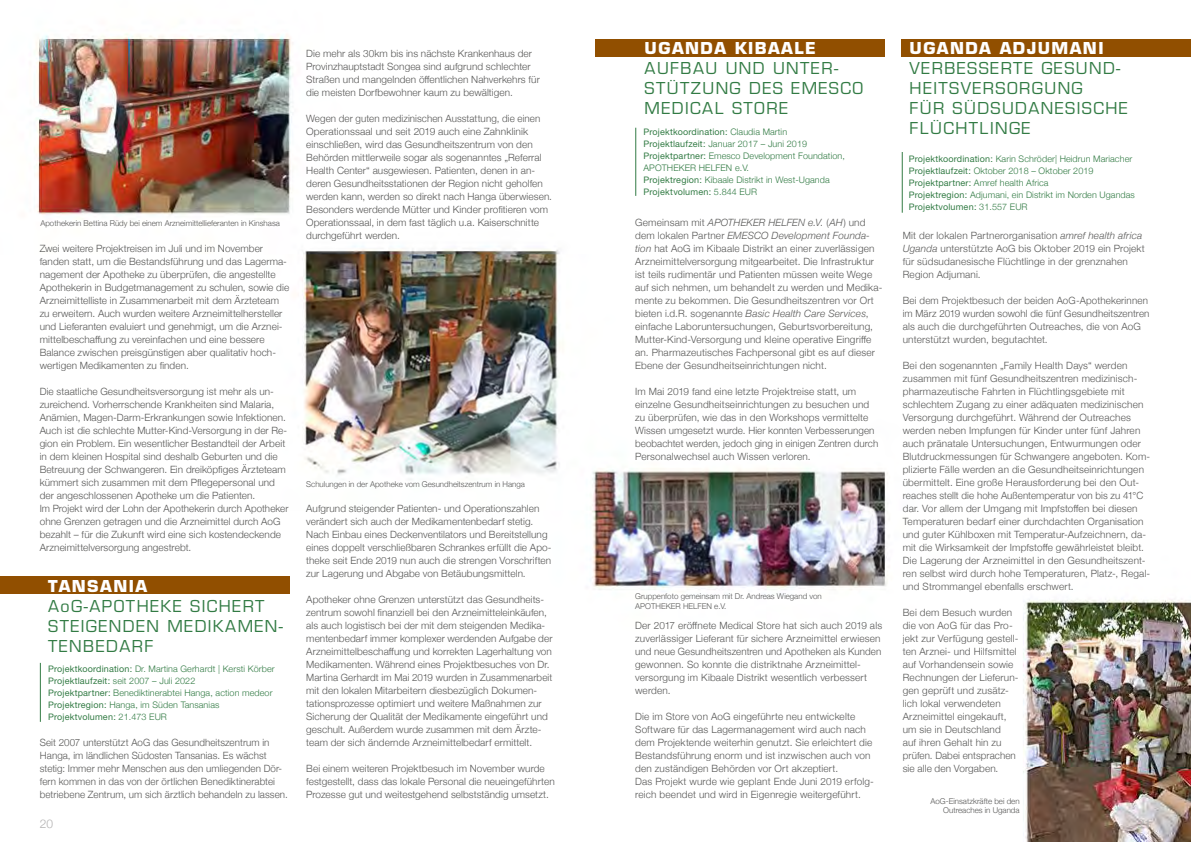
<style>
.page{position:relative;width:1191px;height:842px;background:#fff}
.page>*{position:absolute;margin:0;border:0;box-sizing:border-box;transform-origin:0 0}
.t1{font:16px/20px "Eurostile";letter-spacing:.09em;color:#327b44}
.t2{font:700 16px "Eurostile";letter-spacing:.09em;color:#fff}
.t3{font:300 12px "Helvetica Neue";color:#b3b2b2}
.t4{font:300 10px/13px "Helvetica Neue";letter-spacing:.01em;color:#575756}
.t5{font:300 9px/12px "Helvetica Neue";letter-spacing:.01em;color:#327b44}
.t6{font:300 8px/9.6px "Helvetica Neue";color:#575756}
.s1{font-weight:400}
.s2{font-style:italic}
</style>
<div class="page">
<img style="left:0;top:34px;width:1191px;height:808px">
<div style="left:0;top:577px;width:289px;height:17px;background:#914f00"></div>
<hr style="left:40px;top:663px;width:1px;height:59px;background:#327b44">
<div style="left:595px;top:40px;width:289px;height:17px;background:#914f00"></div>
<hr style="left:635px;top:128px;width:1px;height:68px;background:#327b44">
<div style="left:901px;top:39px;width:290px;height:17px;background:#914f00"></div>
<hr style="left:901px;top:152px;width:1px;height:61px;background:#327b44">
<p class="t6" style="left:40px;top:218px;width:241px">Apothekerin Bettina Rüdy bei einem Arzneimittellieferanten in Kinshasa</p>
<p class="t4" style="left:40px;top:241px;width:251px">Zwei weitere Projektreisen im Juli und im November fanden statt, um die Bestandsführung und das Lagerma&shy;nagement der Apotheke zu überprüfen, die angestellte Apothekerin in Budgetmanagement zu schulen, sowie die Arzneimittelliste in Zusammenarbeit mit dem Ärzteteam zu erweitern. Auch wurden weitere Arzneimittelhersteller und Lieferanten evaluiert und genehmigt, um die Arznei&shy;mittelbeschaffung zu vereinfachen und eine bessere Balance zwischen preisgünstigen aber qualitativ hoch&shy;wertigen Medikamenten zu finden.</p>
<p class="t4" style="left:40px;top:384px;width:250px">Die staatliche Gesundheitsversorgung ist mehr als un&shy;zureichend. Vorherrschende Krankheiten sind Malaria, Anämien, Magen-Darm-Erkrankungen sowie Infektionen.<br>Auch ist die schlechte Mutter-Kind-Versorgung in der Re&shy;gion ein Problem. Ein wesentlicher Bestandteil der Arbeit in dem kleinen Hospital sind deshalb Geburten und die Betreuung der Schwangeren. Ein dreiköpfiges Ärzteteam kümmert sich zusammen mit dem Pflegepersonal und der angeschlossenen Apotheke um die Patienten.<br>Im Projekt wird der Lohn der Apothekerin durch Apotheker ohne Grenzen getragen und die Arzneimittel durch AoG bezahlt – für die Zukunft wird eine sich kostendeckende Arzneimittelversorgung angestrebt.</p>
<h1 class="t2" style="left:48px;top:576px;width:100px">TANSANIA</h1>
<h1 class="t1" style="left:48px;top:596px;width:236px">AoG-APOTHEKE SICHERT<br>STEIGENDEN MEDIKAMEN-<br>TENBEDARF</h1>
<p class="t5" style="left:48px;top:662px;width:228px"><span class="s1">Projektkoordination:</span> Dr. Martina Gerhardt | Kersti Körber <span class="s1">Projektlaufzeit:</span> seit 2007 – Juli 2022<br><span class="s1">Projektpartner:</span> Benediktinerabtei Hanga, action medeor <span class="s1">Projektregion:</span> Hanga, im Süden Tansanias <span class="s1">Projektvolumen:</span> 21.473 EUR</p>
<p class="t4" style="left:40px;top:735px;width:249px">Seit 2007 unterstützt AoG das Gesundheitszentrum in Hanga, im ländlichen Südosten Tansanias. Es wächst stetig: Immer mehr Menschen aus den umliegenden Dör&shy;fern kommen in das von der örtlichen Benediktinerabtei betriebene Zentrum, um sich ärztlich behandeln zu lassen.</p>
<p class="t4" style="left:306px;top:46px;width:235px">Die mehr als 30km bis ins nächste Krankenhaus der Provinzhauptstadt Songea sind aufgrund schlechter Straßen und mangelnden öffentlichen Nahverkehrs für die meisten Dorfbewohner kaum zu bewältigen.</p>
<p class="t4" style="left:306px;top:111px;width:247px">Wegen der guten medizinischen Ausstattung, die einen Operationssaal und seit 2019 auch eine Zahnklinik einschließen, wird das Gesundheitszentrum von den Behörden mittlerweile sogar als sogenanntes „Referral Health Center“ ausgewiesen. Patienten, denen in an&shy;deren Gesundheitsstationen der Region nicht geholfen werden kann, werden so direkt nach Hanga überwiesen.<br>Besonders werdende Mütter und Kinder profitieren vom Operationssaal, in dem fast täglich u.a. Kaiserschnitte durchgeführt werden.</p>
<p class="t6" style="left:306px;top:479px;width:220px">Schulungen in der Apotheke vom Gesundheitszentrum in Hanga</p>
<p class="t4" style="left:306px;top:501px;width:247px">Aufgrund steigender Patienten- und Operationszahlen verändert sich auch der Medikamentenbedarf stetig.<br>Nach Einbau eines Deckenventilators und Bereitstellung eines doppelt verschließbaren Schrankes erfüllt die Apo&shy;theke seit Ende 2019 nun auch die strengen Vorschriften zur Lagerung und Abgabe von Betäubungsmitteln.</p>
<p class="t4" style="left:306px;top:592px;width:248px">Apotheker ohne Grenzen unterstützt das Gesundheits&shy;zentrum sowohl finanziell bei den Arzneimitteleinkäufen, als auch logistisch bei der mit dem steigenden Medika&shy;mentenbedarf immer komplexer werdenden Aufgabe der Arzneimittelbeschaffung und korrekten Lagerhaltung von Medikamenten. Während eines Projektbesuches von Dr.<br>Martina Gerhardt im Mai 2019 wurden in Zusammenarbeit mit den lokalen Mitarbeitern diesbezüglich Dokumen&shy;tationsprozesse optimiert und weitere Maßnahmen zur Sicherung der Qualität der Medikamente eingeführt und geschult. Außerdem wurde zusammen mit dem Ärzte&shy;team der sich ändernde Arzneimittelbedarf ermittelt.</p>
<p class="t4" style="left:306px;top:761px;width:250px">Bei einem weiteren Projektbesuch im November wurde festgestellt, dass das lokale Personal die neueingeführten<br>Prozesse gut und weitestgehend selbstständig umsetzt.</p>
<h1 class="t2" style="left:644px;top:39px;width:173px">UGANDA KIBAALE</h1>
<h1 class="t1" style="left:644px;top:59px;width:220px">AUFBAU UND UNTER-<br>STÜTZUNG DES EMESCO<br>MEDICAL STORE</h1>
<p class="t5" style="left:643px;top:125px;width:203px"><span class="s1">Projektkoordination:</span> Claudia Martin <span class="s1">Projektlaufzeit:</span> Januar 2017 – Juni 2019<br><span class="s1">Projektpartner:</span> Emesco Development Foundation, APOTHEKER HELFEN e.V.<br><span class="s1">Projektregion:</span> Kibaale Distrikt in West-Uganda <span class="s1">Projektvolumen:</span> 5.844 EUR</p>
<p class="t4" style="left:635px;top:215px;width:249px">Gemeinsam mit <span class="s2">APOTHEKER HELFEN e.V.</span> (<span class="s2">AH</span>) und dem lokalen Partner <span class="s2">EMESCO Development Founda&shy;tion</span> hat AoG im Kibaale Distrikt an einer zuverlässigen Arzneimittelversorgung mitgearbeitet. Die Infrastruktur ist teils rudimentär und Patienten müssen weite Wege auf sich nehmen, um behandelt zu werden und Medika&shy;mente zu bekommen. Die Gesundheitszentren vor Ort bieten i.d.R. sogenannte <span class="s2">Basic Health Care Services</span>, einfache Laboruntersuchungen, Geburtsvorbereitung, Mutter-Kind-Versorgung und kleine operative Eingriffe an. Pharmazeutisches Fachpersonal gibt es auf dieser Ebene der Gesundheitseinrichtungen nicht.</p>
<p class="t4" style="left:635px;top:384px;width:244px">Im Mai 2019 fand eine letzte Projektreise statt, um einzelne Gesundheitseinrichtungen zu besuchen und zu überprüfen, wie das in den Workshops vermittelte Wissen umgesetzt wurde. Hier konnten Verbesserungen beobachtet werden, jedoch ging in einigen Zentren durch Personalwechsel auch Wissen verloren.</p>
<p class="t6" style="left:635px;top:591px;width:188px">Gruppenfoto gemeinsam mit Dr. Andreas Wiegand von<br>APOTHEKER HELFEN e.V.</p>
<p class="t4" style="left:635px;top:618px;width:248px">Der 2017 eröffnete Medical Store hat sich auch 2019 als zuverlässiger Lieferant für sichere Arzneimittel erwiesen und neue Gesundheitszentren und Apotheken als Kunden gewonnen. So konnte die distriktnahe Arzneimittel&shy;versorgung im Kibaale Distrikt wesentlich verbessert werden.</p>
<p class="t4" style="left:635px;top:709px;width:240px">Die im Store von AoG eingeführte neu entwickelte Software für das Lagermanagement wird auch nach dem Projektende weiterhin genutzt. Sie erleichtert die Bestandsführung enorm und ist inzwischen auch von den zuständigen Behörden vor Ort akzeptiert.<br>Das Projekt wurde wie geplant Ende Juni 2019 erfolg&shy;reich beendet und wird in Eigenregie weitergeführt.</p>
<h1 class="t2" style="left:909px;top:38px;width:195px">UGANDA ADJUMANI</h1>
<h1 class="t1" style="left:909px;top:58px;width:220px">VERBESSERTE GESUND-<br>HEITSVERSORGUNG<br>FÜR SÜDSUDANESISCHE<br>FLÜCHTLINGE</h1>
<p class="t5" style="left:909px;top:152px;width:228px"><span class="s1">Projektkoordination:</span> Karin Schröder| Heidrun Mariacher <span class="s1">Projektlaufzeit:</span> Oktober 2018 – Oktober 2019<br><span class="s1">Projektpartner:</span> Amref health Africa<br><span class="s1">Projektregion:</span> Adjumani, ein Distrikt im Norden Ugandas <span class="s1">Projektvolumen:</span> 31.557 EUR</p>
<p class="t4" style="left:902px;top:228px;width:244px">Mit der lokalen Partnerorganisation <span class="s2">amref health africa Uganda</span> unterstützte AoG bis Oktober 2019 ein Projekt für südsudanesische Flüchtlinge in der grenznahen Region Adjumani.</p>
<p class="t4" style="left:902px;top:293px;width:248px">Bei dem Projektbesuch der beiden AoG-Apothekerinnen im März 2019 wurden sowohl die fünf Gesundheitszentren als auch die durchgeführten Outreaches, die von AoG unterstützt wurden, begutachtet.</p>
<p class="t4" style="left:902px;top:358px;width:249px">Bei den sogenannten „Family Health Days“ werden zusammen mit fünf Gesundheitszentren medizinisch&shy;pharmazeutische Fahrten in Flüchtlingsgebiete mit schlechtem Zugang zu einer adäquaten medizinischen Versorgung durchgeführt. Während der Outreaches werden neben Impfungen für Kinder unter fünf Jahren auch pränatale Untersuchungen, Entwurmungen oder Blutdruckmessungen für Schwangere angeboten. Kom&shy;plizierte Fälle werden an die Gesundheitseinrichtungen übermittelt. Eine große Herausforderung bei den Out&shy;reaches stellt die hohe Außentemperatur von bis zu 41°C dar. Vor allem der Umgang mit Impfstoffen bei diesen Temperaturen bedarf einer durchdachten Organisation und guter Kühlboxen mit Temperatur-Aufzeichnern, da&shy;mit die Wirksamkeit der Impfstoffe gewährleistet bleibt.<br>Die Lagerung der Arzneimittel in den Gesundheitszent&shy;ren selbst wird durch hohe Temperaturen, Platz-, Regal&shy;und Strommangel ebenfalls erschwert.</p>
<p class="t4" style="left:902px;top:605px;width:117px">Bei dem Besuch wurden die von AoG für das Pro&shy;jekt zur Verfügung gestell&shy;ten Arznei- und Hilfsmittel auf Vorhandensein sowie<br>Rechnungen der Lieferun&shy;gen geprüft und zusätz&shy;lich lokal verwendeten<br>Arzneimittel eingekauft, um sie in Deutschland<br>auf ihren Gehalt hin zu prüfen. Dabei entsprachen sie alle den Vorgaben.</p>
<p class="t6" style="left:930px;top:795px;width:91px;text-align:right">AoG-Einsatzkräfte bei den<br>Outreaches in Uganda</p>
<p class="t3" style="left:40px;top:814px;width:15px">20</p>
<p class="t3" style="left:1138px;top:814px;width:15px">21</p>
</div>
